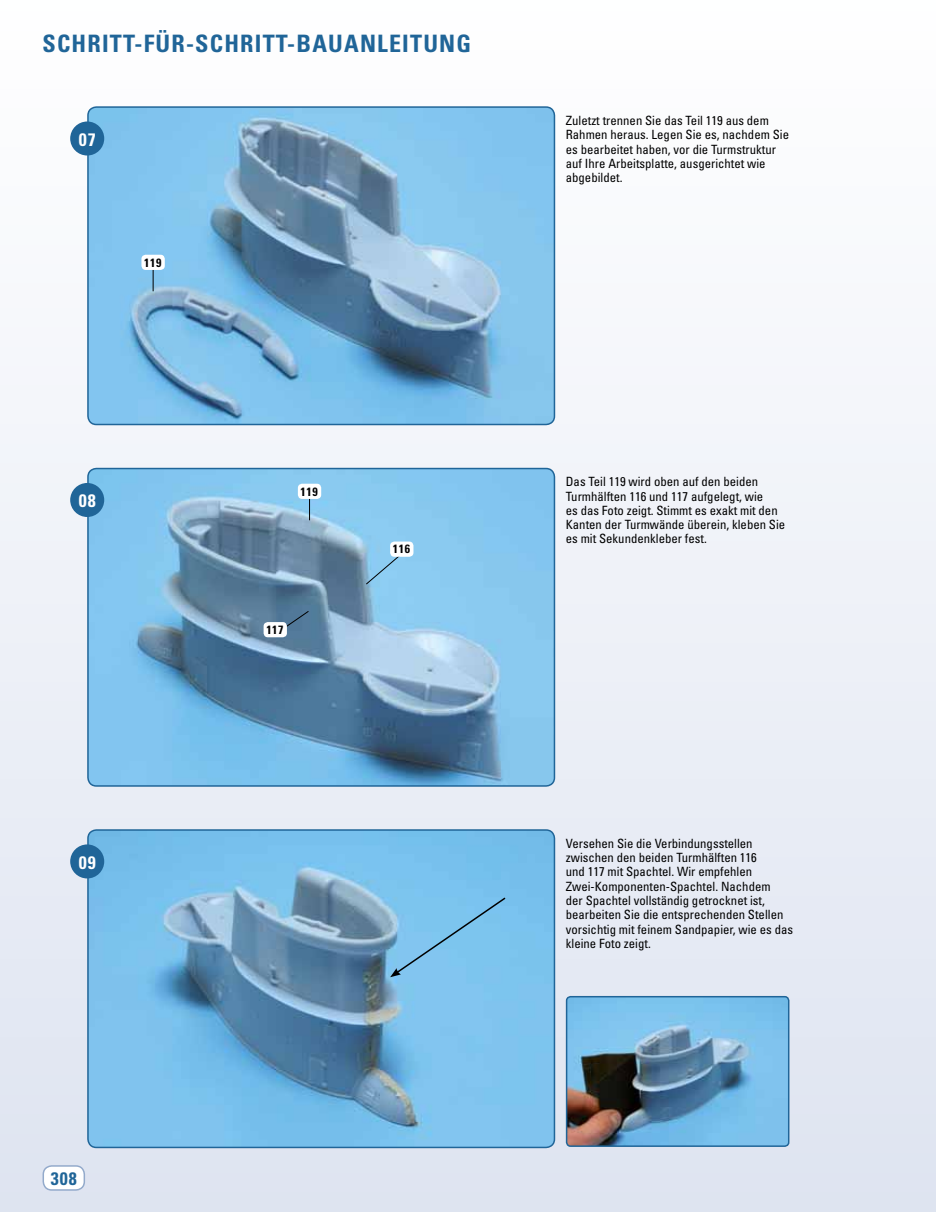
<style>
.page{position:relative;width:936px;height:1212px;background:#fff}
.page>*{position:absolute;margin:0;border:0;box-sizing:border-box;transform-origin:0 0}
.t1{font:700 condensed 24px "Univers";letter-spacing:.05em;color:#206598}
.t2{font:700 condensed 18px "Univers";color:#fff}
.t3{font:700 condensed 18px "Univers";color:#206598}
.t4{font:condensed 12.75px/14.2px "Univers";color:#000}
.t5{font:700 condensed 12px "Univers";letter-spacing:.05em;color:#000}
</style>
<div class="page">
<div style="left:0;top:0;width:935px;height:1212px;background:linear-gradient(to bottom,#fff,#dee4f0)"></div>
<div style="left:43px;top:1166px;width:41px;height:24px;background:#fff;border-radius:9px"></div>
<div style="left:43px;top:1165px;width:42px;height:26px;border:2px solid #93aacb;border-radius:9px"></div>
<img style="left:88px;top:107px;width:466px;height:317px">
<div style="left:87px;top:106px;width:468px;height:319px;border:2px solid #206598;border-radius:9px"></div>
<div style="left:70px;top:121px;width:34px;height:35px;background:#206598;border-radius:50%"></div>
<img style="left:88px;top:830px;width:466px;height:317px">
<div style="left:87px;top:829px;width:468px;height:319px;border:2px solid #206598;border-radius:9px"></div>
<div style="left:70px;top:844px;width:34px;height:34px;background:#206598;border-radius:50%"></div>
<img style="left:566px;top:997px;width:220px;height:149px">
<div style="left:566px;top:996px;width:223px;height:151px;border:2px solid #206598;border-radius:4px"></div>
<img style="left:88px;top:468px;width:466px;height:318px">
<div style="left:87px;top:468px;width:468px;height:319px;border:2px solid #206598;border-radius:9px"></div>
<div style="left:70px;top:483px;width:34px;height:34px;background:#206598;border-radius:50%"></div>
<svg style="left:153px;top:270px;width:1px;height:21px"></svg>
<div style="left:141px;top:255px;width:24px;height:15px;background:#fff;border-radius:4px"></div>
<svg style="left:309px;top:499px;width:1px;height:21px"></svg>
<div style="left:298px;top:484px;width:23px;height:15px;background:#fff;border-radius:4px"></div>
<svg style="left:365px;top:553px;width:38px;height:32px"></svg>
<div style="left:390px;top:541px;width:23px;height:16px;background:#fff;border-radius:4px"></div>
<svg style="left:274px;top:610px;width:35px;height:25px"></svg>
<div style="left:263px;top:622px;width:24px;height:15px;background:#fff;border-radius:4px"></div>
<svg style="left:390px;top:896px;width:117px;height:81px;background:#7bbfe8"></svg>
<h1 class="t1" style="left:43px;top:29px;width:430px">SCH RITT-FÜR-SCH RITT-BAUANLEITUNG</h1>
<h2 class="t2" style="left:79px;top:128px;width:18px">07</h2>
<p class="t5" style="left:144px;top:255px;width:19px">119</p>
<h2 class="t2" style="left:79px;top:490px;width:18px">08</h2>
<h2 class="t2" style="left:79px;top:851px;width:18px">09</h2>
<p class="t5" style="left:300px;top:484px;width:19px">119</p>
<p class="t5" style="left:266px;top:622px;width:19px">117</p>
<p class="t5" style="left:393px;top:542px;width:19px">116</p>
<h2 class="t3" style="left:51px;top:1167px;width:27px">308</h2>
<p class="t4" style="left:566px;top:113px;width:225px">Zuletzt trennen Sie das Teil 119 aus dem Rahmen heraus. Legen Sie es, nachdem Sie es bearbeitet haben, vor die Turmstruktur auf Ihre Arbeitsplatte, ausgerichtet wie abgebildet.</p>
<p class="t4" style="left:566px;top:475px;width:221px">Das Teil 119 wird oben auf den beiden Turmhälften 116 und 117 aufgelegt, wie<br>es das Foto zeigt. Stimmt es exakt mit den Kanten der Turmwände überein, kleben Sie es mit Sekundenkleber fest.</p>
<p class="t4" style="left:566px;top:836px;width:229px">Versehen Sie die Verbindungsstellen zwischen den beiden Turmhälften 116<br>und 117 mit Spachtel. Wir empfehlen Zwei-Komponenten-Spachtel. Nachdem<br>der Spachtel vollständig getrocknet ist, bearbeiten Sie die entsprechenden Stellen vorsichtig mit feinem Sandpapier, wie es das kleine Foto zeigt.</p>
</div>
